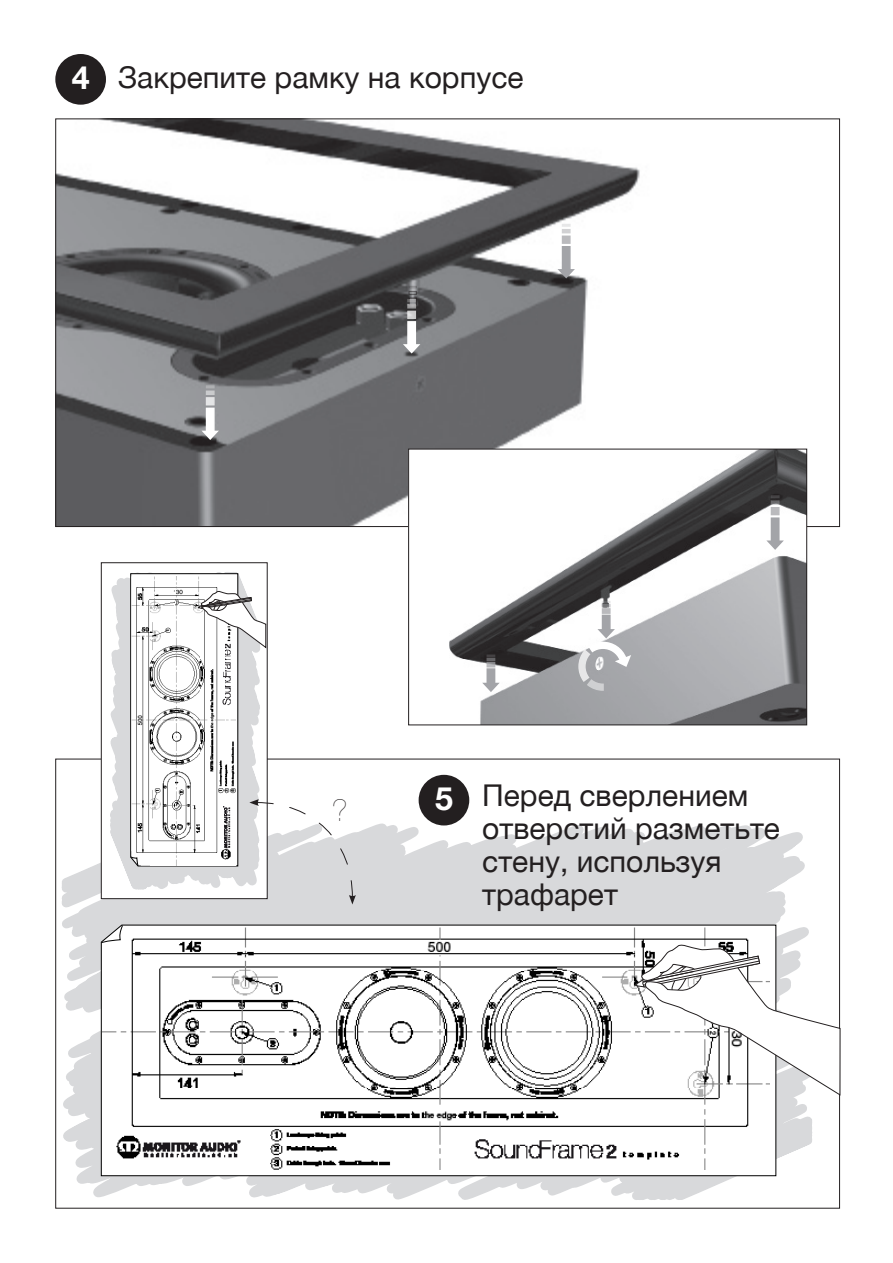
<style>
.page{position:relative;width:893px;height:1263px;background:#fff}
.page>*{position:absolute;margin:0;border:0;box-sizing:border-box;transform-origin:0 0}
.t1{font:700 32.1px "Helvetica Neue";color:#fff}
.Titles{font:30px/33px "Helvetica Neue LTCYR";color:#231f20}
.Titles-2{font:200 30px "Helvetica Neue";color:#231f20}
</style>
<div class="page">
<svg style="left:55px;top:818px;width:768px;height:391px"></svg>
<img style="left:57px;top:120px;width:639px;height:405px">
<svg style="left:557px;top:264px;width:18px;height:14px"></svg>
<div style="left:562px;top:246px;width:9px;height:24px;background:#a3a4a8;border:2px solid #a3a4a8"></div>
<svg style="left:562px;top:236px;width:9px;height:8px"></svg>
<svg style="left:562px;top:224px;width:9px;height:9px"></svg>
<svg style="left:403px;top:339px;width:17px;height:14px"></svg>
<div style="left:407px;top:321px;width:9px;height:24px;background:#fff;border:2px solid #fff"></div>
<svg style="left:407px;top:311px;width:9px;height:8px"></svg>
<svg style="left:407px;top:286px;width:10px;height:22px"></svg>
<svg style="left:201px;top:426px;width:18px;height:14px"></svg>
<div style="left:206px;top:408px;width:9px;height:24px;background:#fff;border:2px solid #fff"></div>
<svg style="left:206px;top:397px;width:9px;height:8px"></svg>
<svg style="left:206px;top:390px;width:9px;height:5px"></svg>
<svg style="left:206px;top:385px;width:9px;height:3px"></svg>
<img style="left:410px;top:451px;width:395px;height:272px">
<svg style="left:771px;top:495px;width:8px;height:2px"></svg>
<div style="left:602px;top:615px;width:9px;height:15px;background:#a3a4a8;border:2px solid #a3a4a8"></div>
<svg style="left:602px;top:608px;width:9px;height:6px"></svg>
<svg style="left:602px;top:601px;width:9px;height:6px"></svg>
<svg style="left:482px;top:678px;width:18px;height:14px"></svg>
<div style="left:486px;top:668px;width:9px;height:16px;background:#a3a4a8;border:2px solid #a3a4a8"></div>
<svg style="left:486px;top:662px;width:9px;height:5px"></svg>
<svg style="left:486px;top:654px;width:9px;height:7px"></svg>
<svg style="left:578px;top:624px;width:53px;height:67px"></svg>
<svg style="left:100px;top:564px;width:137px;height:334px"></svg>
<svg style="left:101px;top:925px;width:675px;height:251px"></svg>
<svg style="left:101px;top:925px;width:22px;height:18px"></svg>
<img style="left:103px;top:927px;width:666px;height:243px">
<svg style="left:641px;top:497px;width:199px;height:448px"></svg>
<svg style="left:635px;top:945px;width:205px;height:150px"></svg>
<svg style="left:130px;top:573px;width:226px;height:331px"></svg>
<div style="left:55px;top:54px;width:51px;height:51px;background:#231f20;border-radius:50%"></div>
<div style="left:419px;top:775px;width:50px;height:50px;background:#231f20;border-radius:50%"></div>
<p class="t1" style="left:72px;top:58px;width:19px">4</p>
<p class="Titles" style="left:118px;top:62px;width:407px">Закрепите рамку на корпусе</p>
<p class="Titles-2" style="left:332px;top:793px;width:16px">?</p>
<p class="t1" style="left:435px;top:778px;width:19px">5</p>
<p class="Titles" style="left:482px;top:779px;width:299px">Перед сверлением отверстий разметьте стену, используя трафарет</p>
</div>
